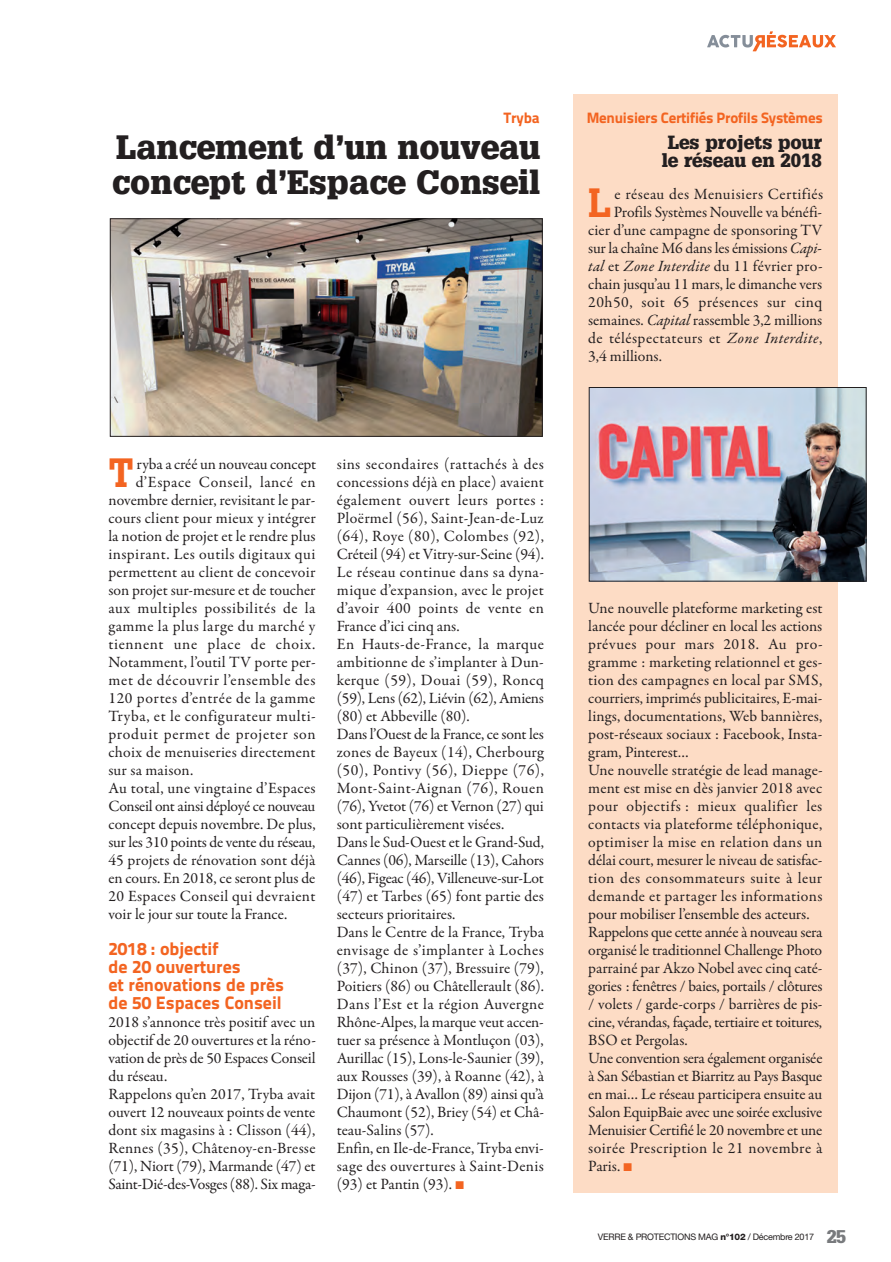
<style>
.page{position:relative;width:891px;height:1262px;background:#fff}
.page>*{position:absolute;margin:0;border:0;box-sizing:border-box;transform-origin:0 0}
.t1{font:700 40.5px "Calvert MT Std";color:#f36421}
.t2{font:900 33px/34.5px "Glypha LT Std";color:#231f20}
.t3{font:900 18.6px/18px "Glypha LT Std";color:#231f20;text-align:center}
.t4{font:18px/18px "Titillium Text 25 L 999 wt";color:#f36421}
.t5{font:15.75px/18px "Garamond Premr Pro";letter-spacing:.005em;color:#231f20}
.t6{font:15.75px "Garamond Premr Pro";letter-spacing:.03em;color:#231f20}
.t7{font:15.75px "Garamond Premr Pro";letter-spacing:.035em;color:#231f20}
.t8{font:15.75px "Garamond Premr Pro";letter-spacing:.045em;color:#231f20}
.t9{font:15.75px "Garamond Premr Pro";letter-spacing:-.02em;color:#231f20}
.t10{font:15.75px "Garamond Premr Pro";letter-spacing:-.015em;color:#231f20}
.t11{font:15.75px "Garamond Premr Pro";letter-spacing:.025em;color:#231f20}
.t12{font:15.75px "Garamond Premr Pro";letter-spacing:.04em;color:#231f20}
.t13{font:15px "Titillium Text 25 L 999 wt";letter-spacing:-.015em;color:#f36421}
.t14{font:9px "Helvetica Neue LT Std";letter-spacing:-.025em;color:#231f20}
.s1{color:#f36421}
.s2{font-style:italic}
.s3{font-weight:800}
.s4{font-family:"Glypha LT Std";font-weight:900;font-size:18px;color:#787a7d}
</style>
<div class="page">
<svg style="left:707px;top:31px;width:128px;height:20px"></svg>
<div style="left:572px;top:94px;width:265px;height:1098px;background:#fddcc5"></div>
<img style="left:112px;top:220px;width:428px;height:215px">
<div style="left:110px;top:218px;width:432px;height:219px;border:1px solid #231f20"></div>
<img style="left:590px;top:389px;width:274px;height:190px">
<div style="left:588px;top:387px;width:278px;height:194px;border:1px solid #231f20"></div>
<p class="t13" style="left:503px;top:112px;width:37px">Tryba</p>
<h2 class="t2" style="left:112px;top:132px;width:429px">Lancement d’un nouveau concept d’Espace Conseil</h2>
<h1 class="t1" style="left:108px;top:457px;width:27px">T</h1>
<p class="t5" style="left:137px;top:456px;width:181px">ryba a créé un nouveau concept</p>
<p class="t7" style="left:136px;top:475px;width:181px">d’Espace Conseil, lancé en</p>
<p class="t5" style="left:108px;top:492px;width:208px">novembre dernier, revisitant le par-</p>
<p class="t5" style="left:108px;top:510px;width:209px">cours client pour mieux y intégrer</p>
<p class="t5" style="left:108px;top:528px;width:209px">la notion de projet et le rendre plus</p>
<p class="t7" style="left:108px;top:547px;width:208px">inspirant. Les outils digitaux qui</p>
<p class="t5" style="left:108px;top:564px;width:208px">permettent au client de concevoir</p>
<p class="t5" style="left:108px;top:582px;width:208px">son projet sur-mesure et de toucher</p>
<p class="t7" style="left:108px;top:601px;width:208px">aux multiples possibilités de la</p>
<p class="t7" style="left:108px;top:619px;width:208px">gamme la plus large du marché y</p>
<p class="t8" style="left:108px;top:637px;width:208px">tiennent une place de choix.</p>
<p class="t5" style="left:108px;top:654px;width:209px">Notamment, l’outil TV porte per-</p>
<p class="t8" style="left:108px;top:673px;width:208px">met de découvrir l’ensemble des</p>
<p class="t12" style="left:108px;top:691px;width:208px">120 portes d’entrée de la gamme</p>
<p class="t6" style="left:108px;top:709px;width:209px">Tryba, et le configurateur multi-</p>
<p class="t8" style="left:108px;top:727px;width:208px">produit permet de projeter son</p>
<p class="t5" style="left:108px;top:744px;width:208px">choix de menuiseries directement</p>
<p class="t5" style="left:108px;top:762px;width:86px">sur sa maison.</p>
<p class="t5" style="left:108px;top:780px;width:209px">Au total, une vingtaine d’Espaces</p>
<p class="t9" style="left:108px;top:799px;width:208px">Conseil ont ainsi déployé ce nouveau</p>
<p class="t5" style="left:108px;top:816px;width:208px">concept depuis novembre. De plus,</p>
<p class="t9" style="left:108px;top:835px;width:208px">sur les 310 points de vente du réseau,</p>
<p class="t5" style="left:108px;top:852px;width:208px">45 projets de rénovation sont déjà</p>
<p class="t5" style="left:108px;top:870px;width:208px">en cours. En 2018, ce seront plus de</p>
<p class="t11" style="left:108px;top:889px;width:208px">20 Espaces Conseil qui devraient</p>
<p class="t5" style="left:108px;top:906px;width:180px">voir le jour sur toute la France.</p>
<p class="t4" style="left:108px;top:941px;width:177px">2018 : objectif<br>de 20 ouvertures<br>et rénovations de près de 50 Espaces Conseil</p>
<p class="t5" style="left:108px;top:1014px;width:209px">2018 s’annonce très positif avec un objectif de 20 ouvertures et la réno&shy;vation de près de 50 Espaces Conseil du réseau.<br>Rappelons qu’en 2017, Tryba avait ouvert 12 nouveaux points de vente dont six magasins à : Clisson (44),<br>Rennes (35), Châtenoy-en-Bresse (71), Niort (79), Marmande (47) et<br>Saint-Dié-des-Vosges (88). Six maga-</p>
<p class="t5" style="left:337px;top:456px;width:209px">sins secondaires (rattachés à des concessions déjà en place) avaient également ouvert leurs portes :<br>Ploërmel (56), Saint-Jean-de-Luz (64), Roye (80), Colombes (92),<br>Créteil (94) et Vitry-sur-Seine (94).<br>Le réseau continue dans sa dyna&shy;mique d’expansion, avec le projet d’avoir 400 points de vente en<br>France d’ici cinq ans.<br>En Hauts-de-France, la marque ambitionne de s’implanter à Dun&shy;kerque (59), Douai (59), Roncq (59), Lens (62), Liévin (62), Amiens (80) et Abbeville (80).<br>Dans l’Ouest de la France, ce sont les zones de Bayeux (14), Cherbourg (50), Pontivy (56), Dieppe (76),<br>Mont-Saint-Aignan (76), Rouen (76), Yvetot (76) et Vernon (27) qui sont particulièrement visées.<br>Dans le Sud-Ouest et le Grand-Sud,<br>Cannes (06), Marseille (13), Cahors (46), Figeac (46), Villeneuve-sur-Lot (47) et Tarbes (65) font partie des secteurs prioritaires.<br>Dans le Centre de la France, Tryba envisage de s’implanter à Loches (37), Chinon (37), Bressuire (79),<br>Poitiers (86) ou Châtellerault (86).<br>Dans l’Est et la région Auvergne<br>Rhône-Alpes, la marque veut accen&shy;tuer sa présence à Montluçon (03),<br>Aurillac (15), Lons-le-Saunier (39), aux Rousses (39), à Roanne (42), à<br>Dijon (71), à Avallon (89) ainsi qu’à<br>Chaumont (52), Briey (54) et Châ&shy;teau-Salins (57).<br>Enfin, en Ile-de-France, Tryba envi&shy;sage des ouvertures à Saint-Denis (93) et Pantin (93). <span class="s1">■</span></p>
<p class="t13" style="left:586px;top:112px;width:237px">Menuisiers Certifiés Profils Systèmes</p>
<p class="t3" style="left:661px;top:135px;width:162px">Les projets pour le réseau en 2018</p>
<h1 class="t1" style="left:588px;top:187px;width:25px">L</h1>
<p class="t6" style="left:614px;top:187px;width:210px">e réseau des Menuisiers Certifiés</p>
<p class="t5" style="left:613px;top:204px;width:210px">Profils Systèmes Nouvelle va bénéfi-</p>
<p class="t5" style="left:588px;top:222px;width:235px">cier d’une campagne de sponsoring TV</p>
<p class="t10" style="left:588px;top:241px;width:235px">sur la chaîne M6 dans les émissions <span class="s2">Capi-</span></p>
<p class="t5" style="left:588px;top:258px;width:236px"><span class="s2">tal</span> et <span class="s2">Zone Interdite</span> du 11 février pro-</p>
<p class="t5" style="left:588px;top:276px;width:235px">chain jusqu’au 11 mars, le dimanche vers</p>
<p class="t6" style="left:588px;top:295px;width:235px">20h50, soit 65 présences sur cinq</p>
<p class="t5" style="left:588px;top:312px;width:235px">semaines. <span class="s2">Capital</span> rassemble 3,2 millions</p>
<p class="t6" style="left:588px;top:331px;width:235px">de téléspectateurs et <span class="s2">Zone Interdite</span>,</p>
<p class="t5" style="left:588px;top:348px;width:75px">3,4 millions.</p>
<p class="t5" style="left:588px;top:600px;width:236px">Une nouvelle plateforme marketing est lancée pour décliner en local les actions prévues pour mars 2018. Au pro&shy;gramme : marketing relationnel et ges&shy;tion des campagnes en local par SMS, courriers, imprimés publicitaires, E-mai&shy;lings, documentations, Web bannières, post-réseaux sociaux : Facebook, Insta&shy;gram, Pinterest…<br>Une nouvelle stratégie de lead manage&shy;ment est mise en dès janvier 2018 avec pour objectifs : mieux qualifier les contacts via plateforme téléphonique, optimiser la mise en relation dans un délai court, mesurer le niveau de satisfac&shy;tion des consommateurs suite à leur demande et partager les informations pour mobiliser l’ensemble des acteurs.<br>Rappelons que cette année à nouveau sera organisé le traditionnel Challenge Photo parrainé par Akzo Nobel avec cinq caté&shy;gories : fenêtres / baies, portails / clôtures / volets / garde-corps / barrières de pis&shy;cine, vérandas, façade, tertiaire et toitures, BSO et Pergolas.<br>Une convention sera également organisée à San Sébastian et Biarritz au Pays Basque en mai… Le réseau participera ensuite au Salon EquipBaie avec une soirée exclusive Menuisier Certifié le 20 novembre et une soirée Prescription le 21 novembre à Paris. <span class="s1">■</span></p>
<p class="t14" style="left:597px;top:1233px;width:250px">VERRE &amp; PROTECTIONS MAG <span class="s3">n°102</span> / Décembre 2017 <span class="s4">25</span></p>
</div>
